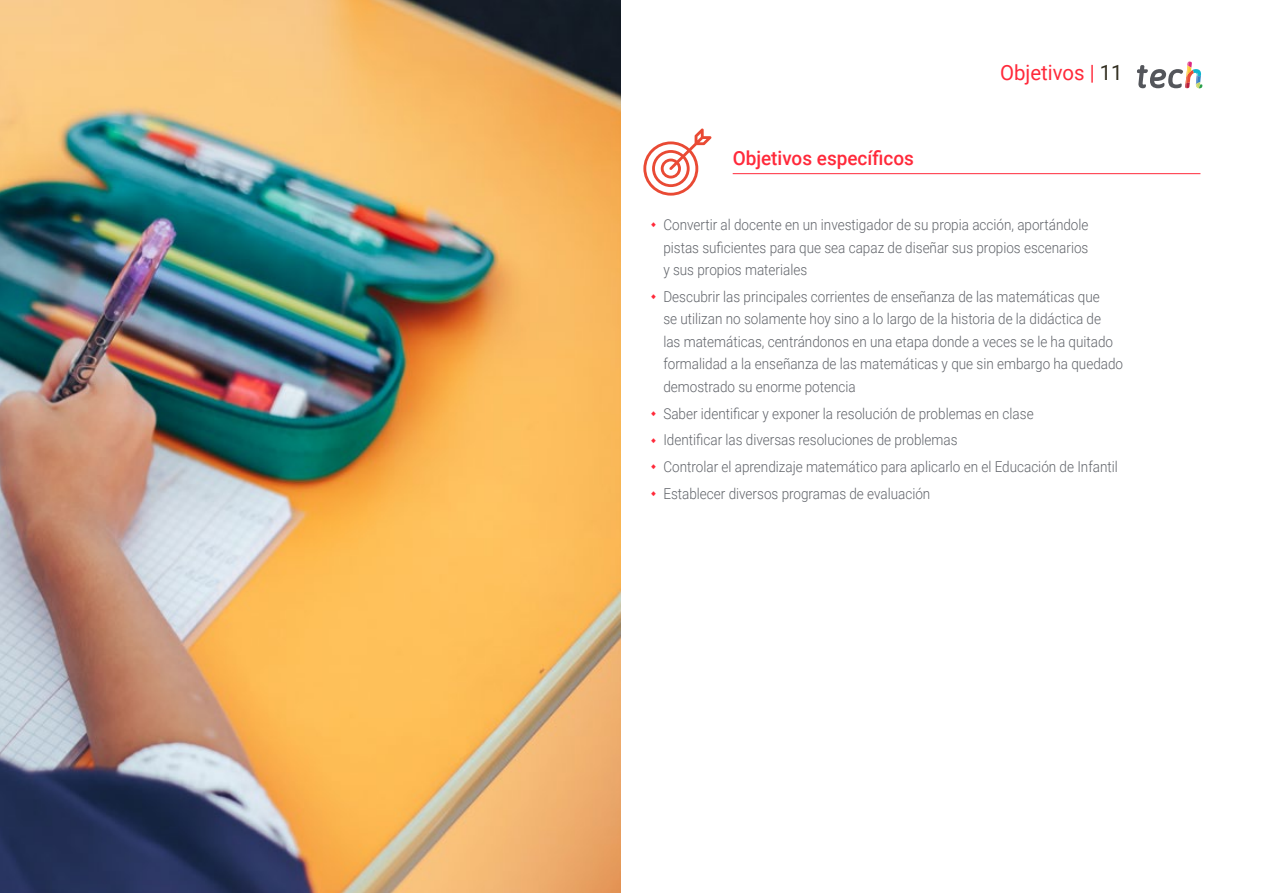
<style>
.page{position:relative;width:1263px;height:893px;background:#fff}
.page>*{position:absolute;margin:0;border:0;box-sizing:border-box;transform-origin:0 0}
.t1{font:21px "Roboto";color:#ff293a}
.t2{font:500 19.5px "Roboto";color:#ff293a}
.t3{font:300 15px/22.5px "Roboto";color:#61646a;scale:.9 1}
.s1{color:#312e20}
</style>
<div class="page">
<img style="left:0;top:0;width:621px;height:893px">
<svg style="left:643px;top:128px;width:68px;height:68px"></svg>
<hr style="left:733px;top:173px;width:467px;height:1px;background:#ff293a">
<svg style="left:1137px;top:62px;width:65px;height:27px"></svg>
<h2 class="t2" style="left:733px;top:144px;width:183px">Objetivos específicos</h2>
<h1 class="t1" style="left:1000px;top:57px;width:124px">Objetivos | <span class="s1">11</span></h1>
<p class="t3" style="left:663px;top:213px;width:474px;text-align:justify">Convertir al docente en un investigador de su propia acción, aportándole pistas suficientes para que sea capaz de diseñar sus propios escenarios y sus propios materiales</p>
<p class="t3" style="left:663px;top:285px;width:512px">Descubrir las principales corrientes de enseñanza de las matemáticas que<br>se utilizan no solamente hoy sino a lo largo de la historia de la didáctica de<br>las matemáticas, centrándonos en una etapa donde a veces se le ha quitado formalidad a la enseñanza de las matemáticas y que sin embargo ha quedado demostrado su enorme potencia</p>
<p class="t3" style="left:663px;top:399px;width:506px;line-height:26.7px">Saber identificar y exponer la resolución de problemas en clase<br>Identificar las diversas resoluciones de problemas<br>Controlar el aprendizaje matemático para aplicarlo en el Educación de Infantil Establecer diversos programas de evaluación</p>
</div>
